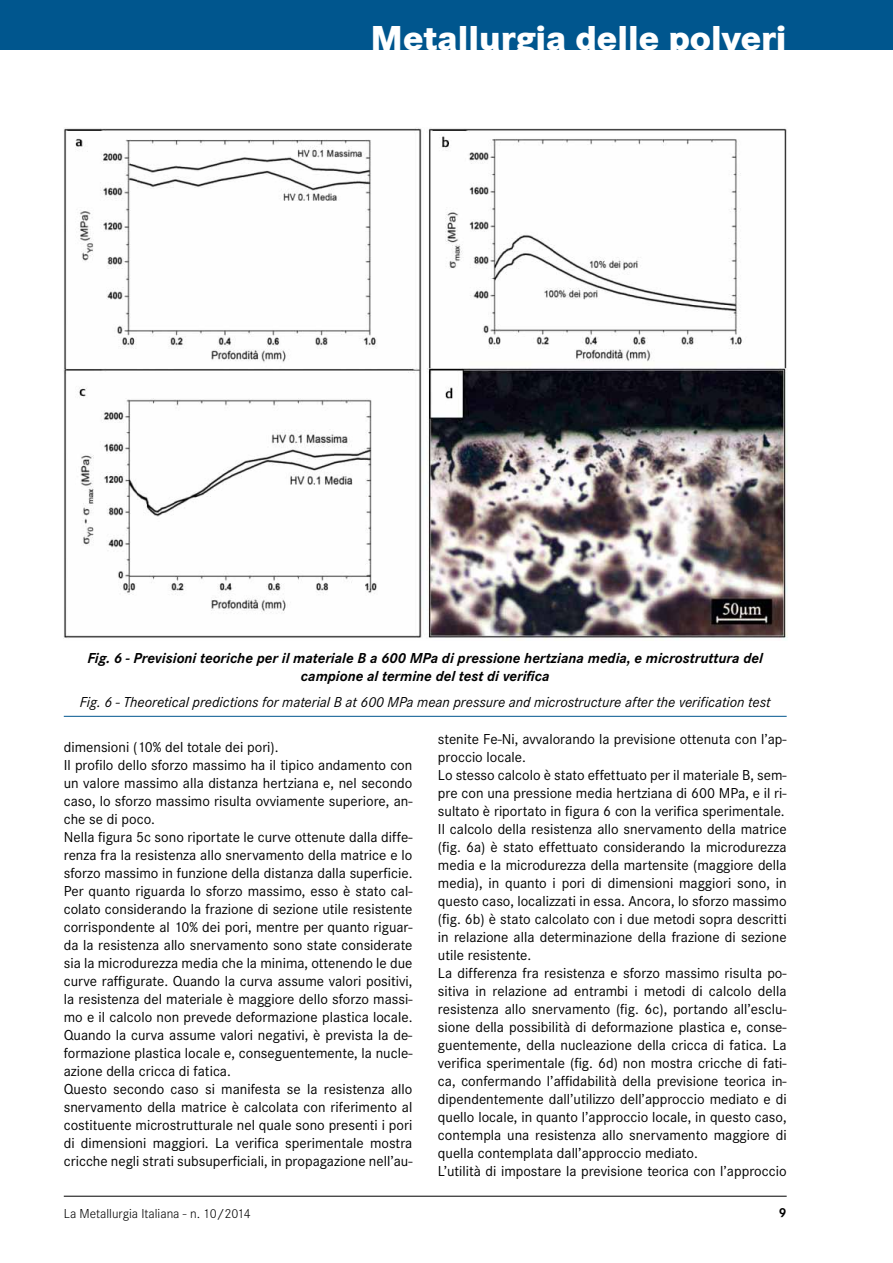
<style>
.page{position:relative;width:893px;height:1263px;background:#fff}
.page>*{position:absolute;margin:0;border:0;box-sizing:border-box;transform-origin:0 0}
.t1{font:800 36px "Corporate S";color:#fff}
.t2{font:15px/18px "Corporate S";color:#000}
.t3{font:italic 700 15px/18px "Corporate S";color:#000;text-align:center}
.t4{font:italic 15px "Corporate S";color:#000}
.t5{font:300 13.5px "Corporate S";color:#000}
.t6{font:700 13.5px "Corporate S";color:#000}
</style>
<div class="page">
<hr style="left:64px;top:1196px;width:723px;height:1px;background:#000">
<div style="left:0;top:0;width:893px;height:50px;background:#00568e"></div>
<img style="left:64px;top:128px;width:723px;height:512px">
<hr style="left:64px;top:716px;width:723px;height:1px;background:#00568e">
<h1 class="t1" style="left:371px;top:17px;width:418px">Metallurgia delle polveri</h1>
<p class="t3" style="left:87px;top:649px;width:677px">Fig. 6 - Previsioni teoriche per il materiale B a 600 MPa di pressione hertziana media, e microstruttura del campione al termine del test di verifica</p>
<p class="t4" style="left:80px;top:694px;width:692px">Fig. 6 - Theoretical predictions for material B at 600 MPa mean pressure and microstructure after the verification test</p>
<p class="t2" style="left:438px;top:730px;width:350px">stenite Fe-Ni, avvalorando la previsione ottenuta con l’ap&shy;proccio locale.<br>Lo stesso calcolo è stato effettuato per il materiale B, sem&shy;pre con una pressione media hertziana di 600 MPa, e il ri&shy;sultato è riportato in figura 6 con la verifica sperimentale.<br>Il calcolo della resistenza allo snervamento della matrice (fig. 6a) è stato effettuato considerando la microdurezza media e la microdurezza della martensite (maggiore della media), in quanto i pori di dimensioni maggiori sono, in questo caso, localizzati in essa. Ancora, lo sforzo massimo (fig. 6b) è stato calcolato con i due metodi sopra descritti in relazione alla determinazione della frazione di sezione utile resistente.<br>La differenza fra resistenza e sforzo massimo risulta po&shy;sitiva in relazione ad entrambi i metodi di calcolo della resistenza allo snervamento (fig. 6c), portando all’esclu&shy;sione della possibilità di deformazione plastica e, conse&shy;guentemente, della nucleazione della cricca di fatica. La verifica sperimentale (fig. 6d) non mostra cricche di fati&shy;ca, confermando l’affidabilità della previsione teorica in&shy;dipendentemente dall’utilizzo dell’approccio mediato e di quello locale, in quanto l’approccio locale, in questo caso, contempla una resistenza allo snervamento maggiore di quella contemplata dall’approccio mediato.<br>L’utilità di impostare la previsione teorica con l’approccio</p>
<p class="t2" style="left:64px;top:738px;width:350px">dimensioni (10% del totale dei pori).<br>Il profilo dello sforzo massimo ha il tipico andamento con un valore massimo alla distanza hertziana e, nel secondo caso, lo sforzo massimo risulta ovviamente superiore, an&shy;che se di poco.<br>Nella figura 5c sono riportate le curve ottenute dalla diffe&shy;renza fra la resistenza allo snervamento della matrice e lo sforzo massimo in funzione della distanza dalla superficie.<br>Per quanto riguarda lo sforzo massimo, esso è stato cal&shy;colato considerando la frazione di sezione utile resistente corrispondente al 10% dei pori, mentre per quanto riguar&shy;da la resistenza allo snervamento sono state considerate sia la microdurezza media che la minima, ottenendo le due curve raffigurate. Quando la curva assume valori positivi, la resistenza del materiale è maggiore dello sforzo massi&shy;mo e il calcolo non prevede deformazione plastica locale.<br>Quando la curva assume valori negativi, è prevista la de&shy;formazione plastica locale e, conseguentemente, la nucle&shy;azione della cricca di fatica.<br>Questo secondo caso si manifesta se la resistenza allo snervamento della matrice è calcolata con riferimento al costituente microstrutturale nel quale sono presenti i pori di dimensioni maggiori. La verifica sperimentale mostra cricche negli strati subsuperficiali, in propagazione nell’au-</p>
<p class="t5" style="left:64px;top:1206px;width:189px">La Metallurgia Italiana - n. 10/2014</p>
<p class="t6" style="left:779px;top:1205px;width:9px">9</p>
</div>
